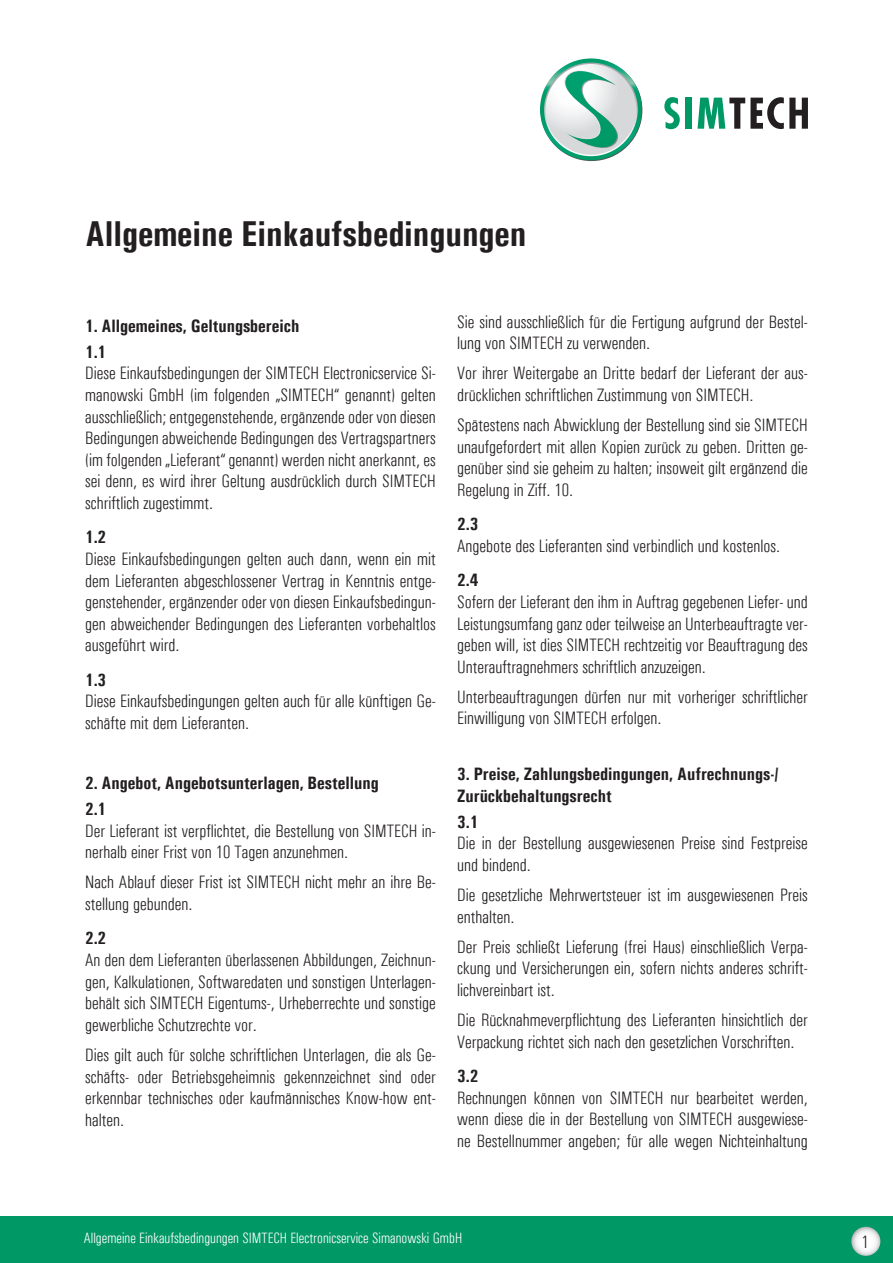
<style>
.page{position:relative;width:893px;height:1263px;background:#fff}
.page>*{position:absolute;margin:0;border:0;box-sizing:border-box;transform-origin:0 0}
.t1{font:700 36px "Univers Condensed";color:#231f20}
.t2{font:300 condensed 18px/21.6px "Univers";color:#231f20}
.t3{font:700 18px/25.8px "Univers Condensed";color:#231f20}
.t4{font:300 condensed 15px "Univers";color:#fff}
</style>
<div class="page">
<div style="left:0;top:1216px;width:893px;height:47px;background:#009864"></div>
<svg style="left:664px;top:97px;width:16px;height:32px"></svg>
<div style="left:686px;top:98px;width:6px;height:31px;background:#009864"></div>
<svg style="left:697px;top:97px;width:111px;height:32px"></svg>
<svg style="left:540px;top:58px;width:102px;height:102px"></svg>
<svg style="left:544px;top:63px;width:94px;height:93px"></svg>
<svg style="left:545px;top:64px;width:91px;height:91px"></svg>
<svg style="left:562px;top:71px;width:59px;height:80px"></svg>
<svg style="left:851px;top:1227px;width:29px;height:29px"></svg>
<h1 class="t1" style="left:85px;top:212px;width:443px">Allgemeine Einkaufsbedingungen</h1>
<p class="t3" style="left:85px;top:313px;width:216px">1. Allgemeines, Geltungsbereich<br>1.1</p>
<p class="t2" style="left:85px;top:363px;width:352px;text-align:justify">Diese Einkaufsbedingungen der SIMTECH Electronicservice Si&shy;manowski GmbH (im folgenden „SIMTECH“ genannt) gelten ausschließlich; entgegenstehende, ergänzende oder von diesen Bedingungen abweichende Bedingungen des Vertragspartners (im folgenden „Lieferant“ genannt) werden nicht anerkannt, es sei denn, es wird ihrer Geltung ausdrücklich durch SIMTECH schriftlich zugestimmt.</p>
<p class="t3" style="left:85px;top:524px;width:23px">1.2</p>
<p class="t2" style="left:85px;top:548px;width:352px;text-align:justify">Diese Einkaufsbedingungen gelten auch dann, wenn ein mit dem Lieferanten abgeschlossener Vertrag in Kenntnis entge&shy;genstehender, ergänzender oder von diesen Einkaufsbedingun&shy;gen abweichender Bedingungen des Lieferanten vorbehaltlos ausgeführt wird.</p>
<p class="t3" style="left:85px;top:667px;width:23px">1.3</p>
<p class="t2" style="left:85px;top:691px;width:352px">Diese Einkaufsbedingungen gelten auch für alle künftigen Ge&shy;schäfte mit dem Lieferanten.</p>
<p class="t3" style="left:85px;top:770px;width:295px">2. Angebot, Angebotsunterlagen, Bestellung<br>2.1</p>
<p class="t2" style="left:85px;top:820px;width:352px">Der Lieferant ist verpflichtet, die Bestellung von SIMTECH in&shy;nerhalb einer Frist von 10 Tagen anzunehmen.</p>
<p class="t2" style="left:85px;top:871px;width:352px">Nach Ablauf dieser Frist ist SIMTECH nicht mehr an ihre Be&shy;stellung gebunden.</p>
<p class="t3" style="left:85px;top:925px;width:23px">2.2</p>
<p class="t2" style="left:85px;top:949px;width:352px;text-align:justify">An den dem Lieferanten überlassenen Abbildungen, Zeichnun&shy;gen, Kalkulationen, Softwaredaten und sonstigen Unterlagen&shy;behält sich SIMTECH Eigentums-, Urheberrechte und sonstige gewerbliche Schutzrechte vor.</p>
<p class="t2" style="left:85px;top:1044px;width:352px;text-align:justify">Dies gilt auch für solche schriftlichen Unterlagen, die als Ge&shy;schäfts- oder Betriebsgeheimnis gekennzeichnet sind oder erkennbar technisches oder kaufmännisches Know-how ent&shy;halten.</p>
<p class="t2" style="left:457px;top:311px;width:352px">Sie sind ausschließlich für die Fertigung aufgrund der Bestel&shy;lung von SIMTECH zu verwenden.</p>
<p class="t2" style="left:457px;top:363px;width:352px">Vor ihrer Weitergabe an Dritte bedarf der Lieferant der aus&shy;drücklichen schriftlichen Zustimmung von SIMTECH.</p>
<p class="t2" style="left:457px;top:414px;width:352px;text-align:justify">Spätestens nach Abwicklung der Bestellung sind sie SIMTECH unaufgefordert mit allen Kopien zurück zu geben. Dritten ge&shy;genüber sind sie geheim zu halten; insoweit gilt ergänzend die Regelung in Ziff. 10.</p>
<p class="t3" style="left:457px;top:511px;width:23px">2.3</p>
<p class="t2" style="left:457px;top:535px;width:325px">Angebote des Lieferanten sind verbindlich und kostenlos.</p>
<p class="t3" style="left:457px;top:567px;width:23px">2.4</p>
<p class="t2" style="left:457px;top:591px;width:352px;text-align:justify">Sofern der Lieferant den ihm in Auftrag gegebenen Liefer- und Leistungsumfang ganz oder teilweise an Unterbeauftragte ver&shy;geben will, ist dies SIMTECH rechtzeitig vor Beauftragung des Unterauftragnehmers schriftlich anzuzeigen.</p>
<p class="t2" style="left:457px;top:686px;width:352px">Unterbeauftragungen dürfen nur mit vorheriger schriftlicher<br>Einwilligung von SIMTECH erfolgen.</p>
<p class="t3" style="left:457px;top:763px;width:323px;line-height:21.6px">3. Preise, Zahlungsbedingungen, Aufrechnungs-/<br>Zurückbehaltungsrecht</p>
<p class="t3" style="left:457px;top:809px;width:23px">3.1</p>
<p class="t2" style="left:457px;top:833px;width:352px">Die in der Bestellung ausgewiesenen Preise sind Festpreise und bindend.</p>
<p class="t2" style="left:457px;top:884px;width:352px">Die gesetzliche Mehrwertsteuer ist im ausgewiesenen Preis enthalten.</p>
<p class="t2" style="left:457px;top:936px;width:352px;text-align:justify">Der Preis schließt Lieferung (frei Haus) einschließlich Verpa&shy;ckung und Versicherungen ein, sofern nichts anderes schrift&shy;lichvereinbart ist.</p>
<p class="t2" style="left:457px;top:1009px;width:352px">Die Rücknahmeverpflichtung des Lieferanten hinsichtlich der<br>Verpackung richtet sich nach den gesetzlichen Vorschriften.</p>
<p class="t3" style="left:457px;top:1063px;width:23px">3.2</p>
<p class="t2" style="left:457px;top:1087px;width:352px;text-align:justify">Rechnungen können von SIMTECH nur bearbeitet werden, wenn diese die in der Bestellung von SIMTECH ausgewiese&shy;ne Bestellnummer angeben; für alle wegen Nichteinhaltung</p>
<p class="t4" style="left:84px;top:1229px;width:380px">Allgemeine Einkaufsbedingungen SIMTECH Electronicservice Simanowski GmbH</p>
<p class="t2" style="left:862px;top:1231px;width:9px">1</p>
</div>
